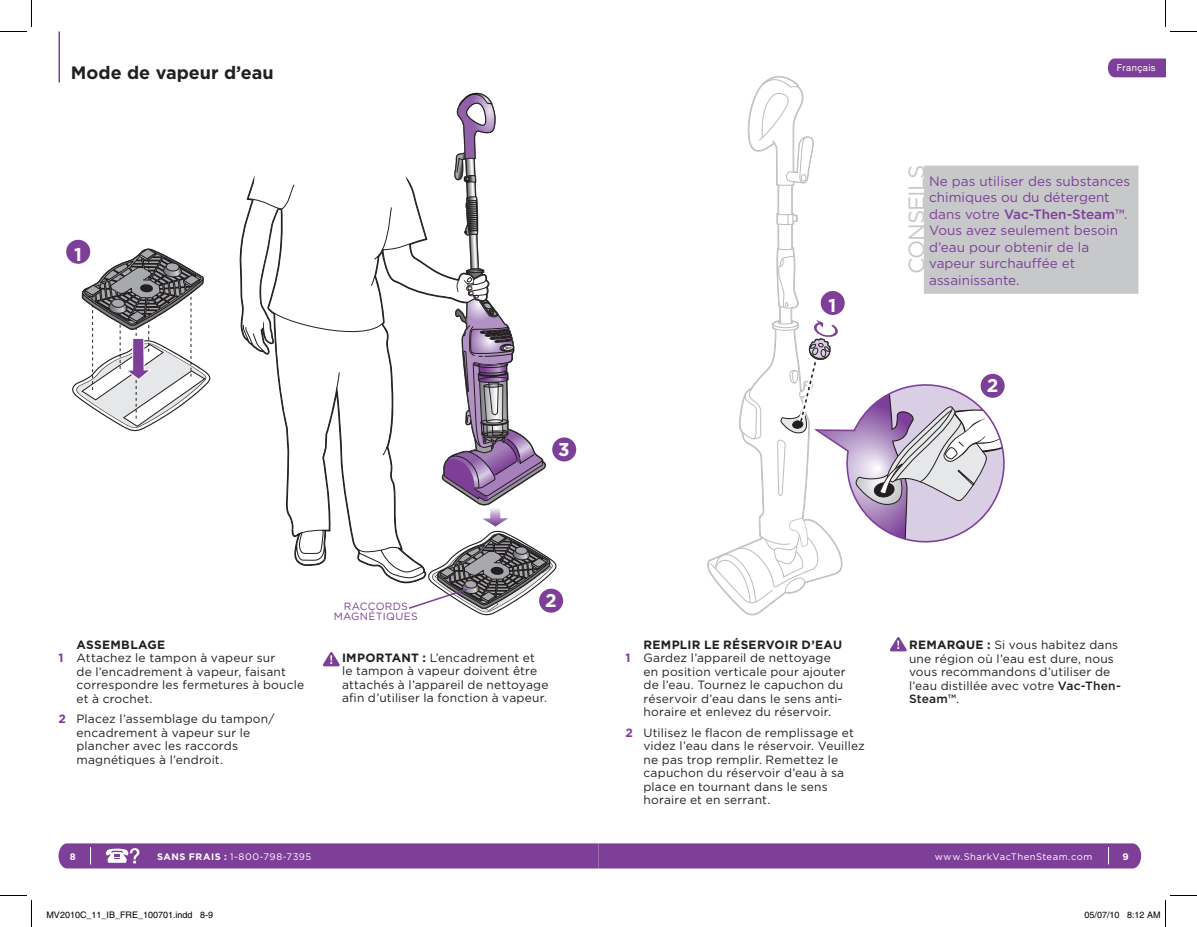
<style>
.page{position:relative;width:1197px;height:927px;background:#fff}
.page>*{position:absolute;margin:0;border:0;box-sizing:border-box;transform-origin:0 0}
.t1{font:22.5px "Gotham";letter-spacing:-.05em;color:#c7c8ca}
.t2{font:700 18.45px "Gotham";color:#fff}
.t3{font:700 18px "Gotham";color:#231f20}
.t4{font:13.5px/16.5px "Gotham";color:#7e3f98}
.t5{font:12px/13.5px "Gotham";letter-spacing:.015em;color:#231f20}
.t6{font:700 12px "Gotham";letter-spacing:.025em;color:#231f20}
.t7{font:10.5px/10.5px "Gotham";letter-spacing:.03em;color:#7e3f98;text-align:center}
.t8{font:9.45px "Gotham";letter-spacing:.05em;color:#fff}
.t9{font:9.45px "Helvetica Neue LT Std";letter-spacing:.05em;color:#fff}
.t10{font:700 9.45px "Gotham";color:#fff}
.t11{font:9px "Helvetica";color:#000}
.s1{font-weight:700;color:#7e3f98}
.s2{font-weight:700}
.s3{font-weight:500}
</style>
<div class="page">
<svg style="left:58px;top:843px;width:1083px;height:26px;background:#84489c"></svg>
<svg style="left:1108px;top:59px;width:58px;height:18px"></svg>
<hr style="left:778px;top:185px;width:1px;height:64px;background:#bcbdc0">
<hr style="left:791px;top:185px;width:1px;height:64px;background:#bcbdc0">
<svg style="left:777px;top:213px;width:20px;height:12px"></svg>
<svg style="left:747px;top:76px;width:67px;height:110px"></svg>
<div style="left:801px;top:174px;width:6px;height:7px;border:1px solid #bcbdc0;border-radius:50%"></div>
<svg style="left:708px;top:247px;width:297px;height:369px"></svg>
<hr style="left:58px;top:32px;width:2px;height:50px;background:#7e3f98">
<svg style="left:323px;top:652px;width:17px;height:14px"></svg>
<svg style="left:890px;top:637px;width:17px;height:14px"></svg>
<div style="left:981px;top:374px;width:24px;height:24px;background:#7e3f98;border-radius:50%"></div>
<div style="left:821px;top:291px;width:24px;height:24px;background:#7e3f98;border-radius:50%"></div>
<div style="left:66px;top:240px;width:24px;height:24px;background:#7e3f98;border-radius:50%"></div>
<div style="left:552px;top:437px;width:24px;height:24px;background:#7e3f98;border-radius:50%"></div>
<div style="left:539px;top:589px;width:24px;height:24px;background:#7e3f98;border-radius:50%"></div>
<div style="left:924px;top:166px;width:214px;height:128px;background:#c7c8ca"></div>
<svg style="left:240px;top:199px;width:12px;height:147px"></svg>
<svg style="left:71px;top:248px;width:140px;height:184px"></svg>
<svg style="left:252px;top:92px;width:306px;height:524px"></svg>
<svg style="left:0;top:0;width:32px;height:32px"></svg>
<svg style="left:0;top:895px;width:32px;height:32px"></svg>
<svg style="left:1165px;top:0;width:32px;height:32px"></svg>
<svg style="left:1165px;top:895px;width:32px;height:32px"></svg>
<h3 class="t3" style="left:71px;top:62px;width:204px">Mode de vapeur d’eau</h3>
<h2 class="t2" style="left:74px;top:244px;width:9px">1</h2>
<h2 class="t2" style="left:558px;top:438px;width:13px">3</h2>
<p class="t6" style="left:76px;top:638px;width:90px">ASSEMBLAGE</p>
<p class="t5" style="left:58px;top:651px;width:218px"><span class="s1">1</span> Attachez le tampon à vapeur sur</p>
<p class="t5" style="left:76px;top:665px;width:211px">de l’encadrement à vapeur, faisant</p>
<p class="t5" style="left:76px;top:678px;width:229px">correspondre les fermetures à boucle</p>
<p class="t5" style="left:76px;top:692px;width:77px">et à crochet.</p>
<p class="t5" style="left:76px;top:712px;width:200px;text-indent:-18px"><span class="s1">2</span> Placez l’assemblage du tampon/ encadrement à vapeur sur le plancher avec les raccords magnétiques à l’endroit.</p>
<p class="t7" style="left:334px;top:600px;width:86px">RACCORDS<br>MAGNÉTIQUES</p>
<h2 class="t2" style="left:545px;top:590px;width:13px">2</h2>
<p class="t5" style="left:342px;top:651px;width:208px"><span class="s2">IMPORTANT :</span> L’encadrement et<br>le tampon à vapeur doivent être attachés à l’appareil de nettoyage afin d’utiliser la fonction à vapeur.</p>
<h2 class="t2" style="left:829px;top:295px;width:9px">1</h2>
<p class="t9" style="left:1117px;top:62px;width:40px">Français</p>
<h1 class="t1" style="left:904px;top:274px;width:111px;rotate:-90deg">CONSEILS</h1>
<p class="t4" style="left:929px;top:172px;width:203px">Ne pas utiliser des substances chimiques ou du détergent dans votre <span class="s3">Vac-Then-Steam™</span>.<br>Vous avez seulement besoin d’eau pour obtenir de la vapeur surchauffée et assainissante.</p>
<h2 class="t2" style="left:987px;top:375px;width:13px">2</h2>
<p class="t6" style="left:644px;top:638px;width:200px">REMPLIR LE RÉSERVOIR D’EAU</p>
<p class="t5" style="left:626px;top:651px;width:207px"><span class="s1">1</span> Gardez l’appareil de nettoyage</p>
<p class="t5" style="left:644px;top:665px;width:204px">en position verticale pour ajouter</p>
<p class="t5" style="left:644px;top:678px;width:201px">de l’eau. Tournez le capuchon du</p>
<p class="t5" style="left:644px;top:692px;width:201px">réservoir d’eau dans le sens anti-</p>
<p class="t5" style="left:644px;top:705px;width:189px">horaire et enlevez du réservoir.</p>
<p class="t5" style="left:644px;top:725px;width:223px;text-indent:-18px"><span class="s1">2</span> Utilisez le flacon de remplissage et videz l’eau dans le réservoir. Veuillez ne pas trop remplir. Remettez le capuchon du réservoir d’eau à sa place en tournant dans le sens horaire et en serrant.</p>
<p class="t5" style="left:909px;top:638px;width:213px"><span class="s2">REMARQUE :</span> Si vous habitez dans une région où l’eau est dure, nous vous recommandons d’utiliser de l’eau distillée avec votre <span class="s3">Vac-Then-<br>Steam™</span>.</p>
<p class="t10" style="left:70px;top:851px;width:7px">8</p>
<p class="t8" style="left:157px;top:851px;width:156px"><span class="s2">SANS FRAIS :</span> 1-800-798-7395</p>
<p class="t8" style="left:935px;top:851px;width:159px">www.SharkVacThenSteam.com</p>
<p class="t10" style="left:1123px;top:851px;width:8px">9</p>
<p class="t11" style="left:46px;top:910px;width:168px">MV2010C_11_IB_FRE_100701.indd 8-9</p>
<p class="t11" style="left:1084px;top:910px;width:78px">05/07/10 8:12 AM</p>
</div>
